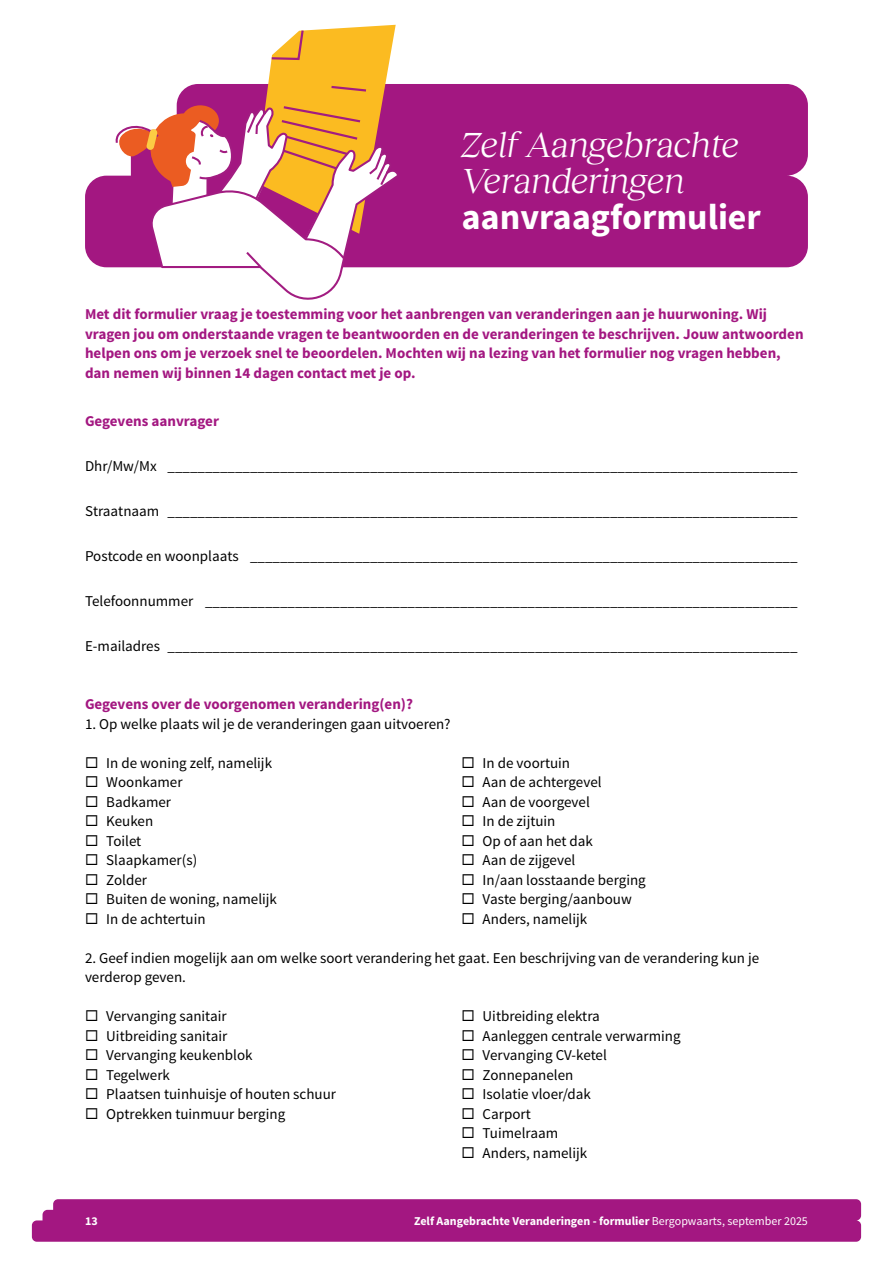
<style>
.page{position:relative;width:893px;height:1263px;background:#fff}
.page>*{position:absolute;margin:0;border:0;box-sizing:border-box;transform-origin:0 0}
.t1{font:italic 36px/36px "Reckless Neue";color:#fff}
.t2{font:700 36px "Source Sans Pro";color:#fff}
.Broodtekst{font:15px/19.5px "Source Sans Pro";color:#000}
.Bodytekst_inleiding{font:700 15px/19.5px "Source Sans Pro";color:#a31781}
.Broodtekst-2{font:700 15px "Source Sans Pro";color:#a31781}
.t3{font:700 12px "Source Sans Pro";color:#fff}
.s1{font-weight:400}
</style>
<div class="page">
<div style="left:32px;top:1199px;width:829px;height:43px;background:#a31781"></div>
<div style="left:85px;top:84px;width:723px;height:183px;background:#a31781"></div>
<svg style="left:115px;top:25px;width:285px;height:275px"></svg>
<p class="t1" style="left:461px;top:124px;width:279px">Zelf Aangebrachte<br>Veranderingen</p>
<p class="t2" style="left:461px;top:194px;width:301px">aanvraagformulier</p>
<p class="Bodytekst_inleiding" style="left:85px;top:305px;width:720px">Met dit formulier vraag je toestemming voor het aanbrengen van veranderingen aan je huurwoning. Wij vragen jou om onderstaande vragen te beantwoorden en de veranderingen te beschrijven. Jouw antwoorden helpen ons om je verzoek snel te beoordelen. Mochten wij na lezing van het formulier nog vragen hebben, dan nemen wij binnen 14 dagen contact met je op.</p>
<p class="Broodtekst-2" style="left:85px;top:411px;width:135px">Gegevens aanvrager</p>
<p class="Broodtekst" style="left:85px;top:456px;width:714px">Dhr/Mw/Mx ____________________________________________________________________________________</p>
<p class="Broodtekst" style="left:85px;top:501px;width:714px">Straatnaam ____________________________________________________________________________________</p>
<p class="Broodtekst" style="left:85px;top:546px;width:714px">Postcode en woonplaats _________________________________________________________________________</p>
<p class="Broodtekst" style="left:85px;top:591px;width:714px">Telefoonnummer _______________________________________________________________________________</p>
<p class="Broodtekst" style="left:85px;top:636px;width:714px">E-mailadres ____________________________________________________________________________________</p>
<p class="Broodtekst-2" style="left:85px;top:694px;width:329px">Gegevens over de voorgenomen verandering(en)?</p>
<p class="Broodtekst" style="left:85px;top:714px;width:367px">1. Op welke plaats wil je de veranderingen gaan uitvoeren?</p>
<p class="Broodtekst" style="left:106px;top:753px;width:167px">In de woning zelf, namelijk</p>
<p class="Broodtekst" style="left:106px;top:773px;width:78px">Woonkamer</p>
<p class="Broodtekst" style="left:106px;top:792px;width:66px">Badkamer</p>
<p class="Broodtekst" style="left:106px;top:812px;width:48px">Keuken</p>
<p class="Broodtekst" style="left:106px;top:831px;width:36px">Toilet</p>
<p class="Broodtekst" style="left:106px;top:851px;width:92px">Slaapkamer(s)</p>
<p class="Broodtekst" style="left:106px;top:870px;width:42px">Zolder</p>
<p class="Broodtekst" style="left:106px;top:890px;width:172px">Buiten de woning, namelijk</p>
<p class="Broodtekst" style="left:106px;top:909px;width:101px">In de achtertuin</p>
<p class="Broodtekst" style="left:483px;top:753px;width:89px">In de voortuin</p>
<p class="Broodtekst" style="left:483px;top:773px;width:121px">Aan de achtergevel</p>
<p class="Broodtekst" style="left:483px;top:792px;width:109px">Aan de voorgevel</p>
<p class="Broodtekst" style="left:483px;top:812px;width:74px">In de zijtuin</p>
<p class="Broodtekst" style="left:483px;top:831px;width:112px">Op of aan het dak</p>
<p class="Broodtekst" style="left:483px;top:851px;width:94px">Aan de zijgevel</p>
<p class="Broodtekst" style="left:483px;top:870px;width:165px">In/aan losstaande berging</p>
<p class="Broodtekst" style="left:483px;top:890px;width:151px">Vaste berging/aanbouw</p>
<p class="Broodtekst" style="left:483px;top:909px;width:106px">Anders, namelijk</p>
<p class="Broodtekst" style="left:85px;top:948px;width:676px">2. Geef indien mogelijk aan om welke soort verandering het gaat. Een beschrijving van de verandering kun je verderop geven.</p>
<p class="Broodtekst" style="left:106px;top:1007px;width:122px">Vervanging sanitair</p>
<p class="Broodtekst" style="left:106px;top:1026px;width:122px">Uitbreiding sanitair</p>
<p class="Broodtekst" style="left:106px;top:1046px;width:148px">Vervanging keukenblok</p>
<p class="Broodtekst" style="left:106px;top:1065px;width:65px">Tegelwerk</p>
<p class="Broodtekst" style="left:106px;top:1085px;width:231px">Plaatsen tuinhuisje of houten schuur</p>
<p class="Broodtekst" style="left:106px;top:1104px;width:180px">Optrekken tuinmuur berging</p>
<p class="Broodtekst" style="left:483px;top:1007px;width:119px">Uitbreiding elektra</p>
<p class="Broodtekst" style="left:483px;top:1026px;width:199px">Aanleggen centrale verwarming</p>
<p class="Broodtekst" style="left:483px;top:1046px;width:126px">Vervanging CV-ketel</p>
<p class="Broodtekst" style="left:483px;top:1065px;width:92px">Zonnepanelen</p>
<p class="Broodtekst" style="left:483px;top:1085px;width:110px">Isolatie vloer/dak</p>
<p class="Broodtekst" style="left:483px;top:1104px;width:50px">Carport</p>
<p class="Broodtekst" style="left:483px;top:1124px;width:77px">Tuimelraam</p>
<p class="Broodtekst" style="left:483px;top:1143px;width:106px">Anders, namelijk</p>
<p class="t3" style="left:85px;top:1213px;width:14px">13</p>
<p class="t3" style="left:414px;top:1213px;width:395px">Zelf Aangebrachte Veranderingen - formulier <span class="s1">Bergopwaarts, september 2025</span></p>
</div>
